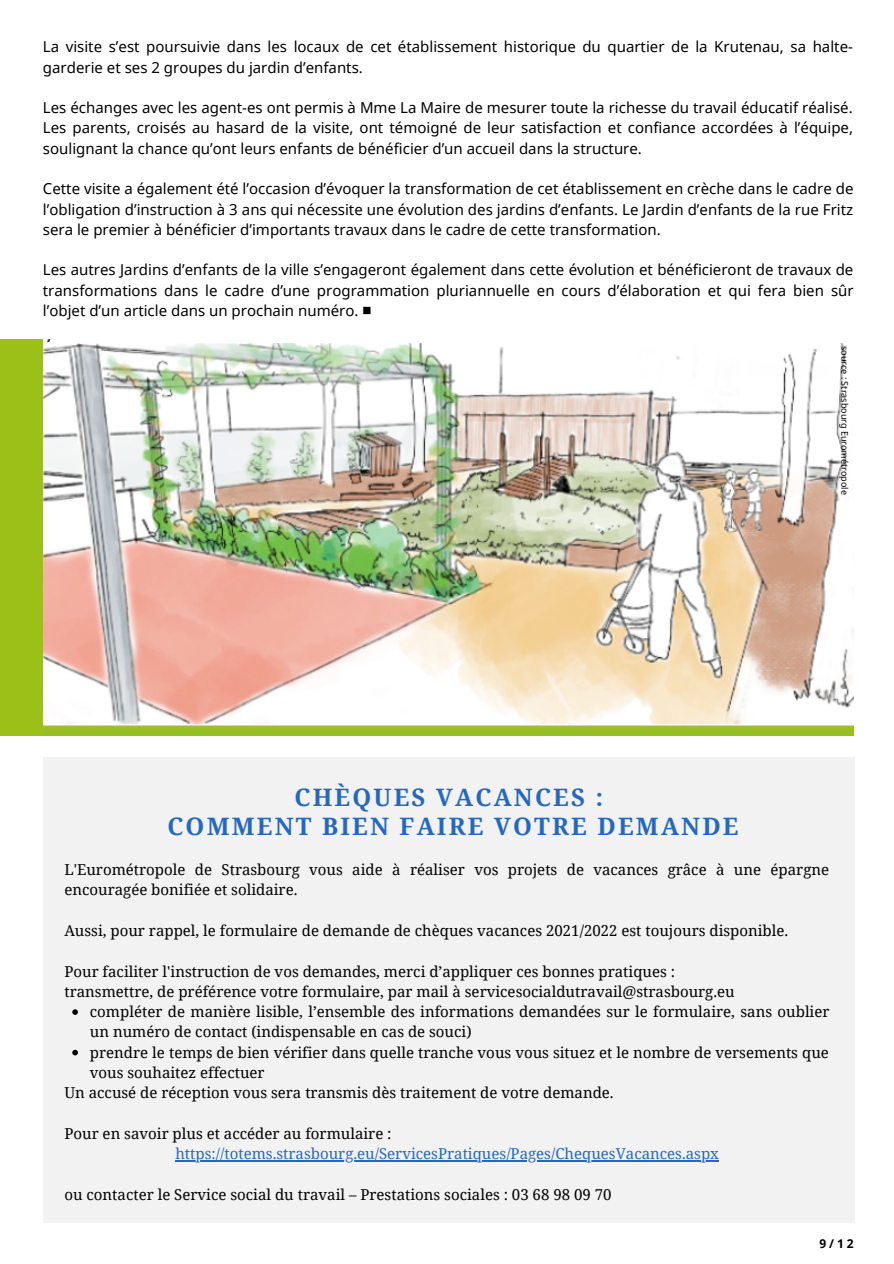
<style>
.page{position:relative;width:894px;height:1264px;background:#fff}
.page>*{position:absolute;margin:0;border:0;box-sizing:border-box;transform-origin:0 0}
.t1{font:700 24px "Noto Serif";letter-spacing:.09em;color:#2468bf}
.t2{font:15px/20.2px "Noto Sans";color:#000;text-align:justify}
.t3{font:15px/20.2px "Noto Serif";color:#000}
.t4{font:15px "Noto Serif";color:#2468bf}
.t5{font:700 12px "Noto Sans";color:#000}
.t6{font:9px "Noto Sans";color:#000}
</style>
<div class="page">
<div style="left:43px;top:757px;width:811px;height:465px;background:#f2f2f2"></div>
<img style="left:43px;top:339px;width:810px;height:396px">
<div style="left:0;top:339px;width:43px;height:396px;background:#9bc017"></div>
<svg style="left:72px;top:1009px;width:6px;height:5px"></svg>
<svg style="left:72px;top:1049px;width:6px;height:6px"></svg>
<hr style="left:175px;top:1160px;width:543px;height:1px;background:#2468bf">
<p class="t2" style="left:43px;top:36px;width:811px">La visite s’est poursuivie dans les locaux de cet établissement historique du quartier de la Krutenau, sa halte&shy;garderie et ses 2 groupes du jardin d’enfants.</p>
<p class="t2" style="left:43px;top:97px;width:811px">Les échanges avec les agent-es ont permis à Mme La Maire de mesurer toute la richesse du travail éducatif réalisé.<br>Les parents, croisés au hasard de la visite, ont témoigné de leur satisfaction et confiance accordées à l’équipe, soulignant la chance qu’ont leurs enfants de bénéficier d’un accueil dans la structure.</p>
<p class="t2" style="left:43px;top:178px;width:811px">Cette visite a également été l’occasion d’évoquer la transformation de cet établissement en crèche dans le cadre de l’obligation d’instruction à 3 ans qui nécessite une évolution des jardins d’enfants. Le Jardin d’enfants de la rue Fritz sera le premier à bénéficier d’importants travaux dans le cadre de cette transformation.</p>
<p class="t2" style="left:43px;top:259px;width:812px">Les autres Jardins d’enfants de la ville s’engageront également dans cette évolution et bénéficieront de travaux de transformations dans le cadre d’une programmation pluriannuelle en cours d’élaboration et qui fera bien sûr l’objet d’un article dans un prochain numéro. ■</p>
<p class="t6" style="left:850px;top:346px;width:150px;rotate:90deg">source : Strasbourg Eurométropole</p>
<p class="t1" style="left:294px;top:780px;width:310px">CHÈQUES VACANCES :</p>
<p class="t1" style="left:167px;top:809px;width:572px">COMMENT BIEN FAIRE VOTRE DEMANDE</p>
<p class="t3" style="left:64px;top:859px;width:766px">L'Eurométropole de Strasbourg vous aide à réaliser vos projets de vacances grâce à une épargne encouragée bonifiée et solidaire.</p>
<p class="t3" style="left:64px;top:920px;width:725px">Aussi, pour rappel, le formulaire de demande de chèques vacances 2021/2022 est toujours disponible.</p>
<p class="t3" style="left:64px;top:960px;width:612px">Pour faciliter l'instruction de vos demandes, merci d’appliquer ces bonnes pratiques :</p>
<p class="t3" style="left:64px;top:980px;width:671px">transmettre, de préférence votre formulaire, par mail à servicesocialdutravail@strasbourg.eu</p>
<p class="t3" style="left:90px;top:1001px;width:741px">compléter de manière lisible, l’ensemble des informations demandées sur le formulaire, sans oublier un numéro de contact (indispensable en cas de souci)</p>
<p class="t3" style="left:90px;top:1041px;width:740px">prendre le temps de bien vérifier dans quelle tranche vous vous situez et le nombre de versements que vous souhaitez effectuer</p>
<p class="t3" style="left:64px;top:1082px;width:550px">Un accusé de réception vous sera transmis dès traitement de votre demande.</p>
<p class="t3" style="left:64px;top:1122px;width:328px">Pour en savoir plus et accéder au formulaire :</p>
<p class="t4" style="left:175px;top:1142px;width:545px">https://totems.strasbourg.eu/ServicesPratiques/Pages/ChequesVacances.aspx</p>
<p class="t3" style="left:64px;top:1183px;width:548px">ou contacter le Service social du travail – Prestations sociales : 03 68 98 09 70</p>
<p class="t5" style="left:819px;top:1234px;width:36px">9/12</p>
</div>
